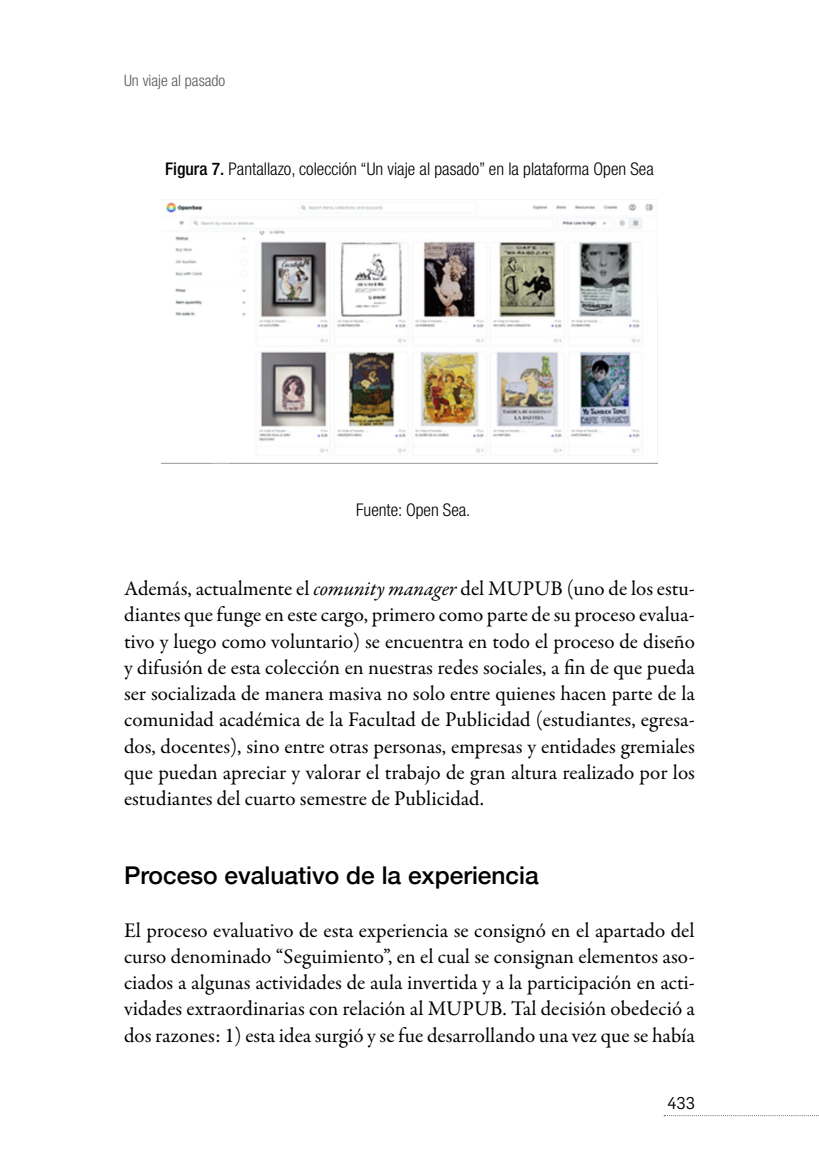
<style>
.page{position:relative;width:819px;height:1166px;background:#fff}
.page>*{position:absolute;margin:0;border:0;box-sizing:border-box;transform-origin:0 0}
.t1{font:500 24.5px "Helvetica Neue";color:#000}
.t2{font:21px/26.2px "Garamond Premr Pro";color:#000;text-align:justify}
.t3{font:300 condensed 17.5px "Helvetica Neue LT Std";color:#000}
.t4{font:16.62px "Flama";color:#000}
.t5{font:300 condensed 15.75px "Helvetica Neue LT Std";color:#575756}
.s1{font-weight:500}
.s2{font-style:italic}
</style>
<div class="page">
<svg style="left:664px;top:1115px;width:155px;height:1px"></svg>
<img style="left:161px;top:202px;width:496px;height:262px">
<p class="t5" style="left:124px;top:71px;width:103px">Un viaje al pasado</p>
<p class="t3" style="left:165px;top:159px;width:490px"><span class="s1">Figura 7.</span> Pantallazo, colección “Un viaje al pasado” en la plataforma Open Sea</p>
<p class="t3" style="left:356px;top:500px;width:116px">Fuente: Open Sea.</p>
<p class="t2" style="left:124px;top:576px;width:572px">Además, actualmente el <span class="s2">comunity manager</span> del MUPUB (uno de los estu&shy;diantes que funge en este cargo, primero como parte de su proceso evalua&shy;tivo y luego como voluntario) se encuentra en todo el proceso de diseño y difusión de esta colección en nuestras redes sociales, a fin de que pueda ser socializada de manera masiva no solo entre quienes hacen parte de la comunidad académica de la Facultad de Publicidad (estudiantes, egresa&shy;dos, docentes), sino entre otras personas, empresas y entidades gremiales que puedan apreciar y valorar el trabajo de gran altura realizado por los estudiantes del cuarto semestre de Publicidad.</p>
<p class="t1" style="left:124px;top:855px;width:416px">Proceso evaluativo de la experiencia</p>
<p class="t2" style="left:124px;top:917px;width:572px">El proceso evaluativo de esta experiencia se consignó en el apartado del curso denominado “Seguimiento”, en el cual se consignan elementos aso&shy;ciados a algunas actividades de aula invertida y a la participación en acti&shy;vidades extraordinarias con relación al MUPUB. Tal decisión obedeció a dos razones: 1) esta idea surgió y se fue desarrollando una vez que se había</p>
<p class="t4" style="left:667px;top:1092px;width:29px">433</p>
</div>
